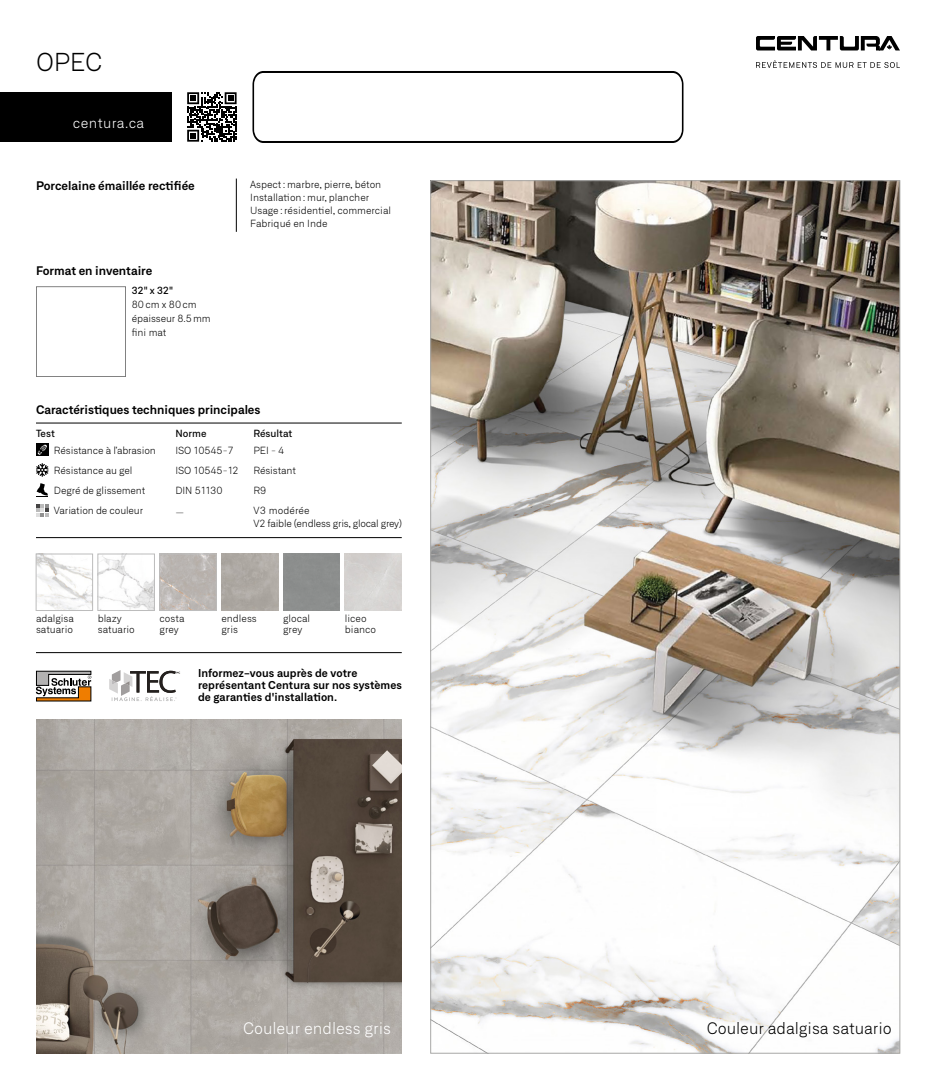
<style>
.page{position:relative;width:936px;height:1080px;background:#fff}
.page>*{position:absolute;margin:0;border:0;box-sizing:border-box;transform-origin:0 0}
.t1{font:300 25px "Neufile Grotesk";color:#000}
.t2{font:300 16px "Neufile Grotesk";color:#000}
.t3{font:300 16px "Neufile Grotesk";color:#fff}
.t4{font:300 14px "Neufile Grotesk";letter-spacing:.03em;color:#fff}
.t5{font:600 12px "Neufile Grotesk";color:#000}
.t6{font:600 11px/12px "Neufile Grotesk";letter-spacing:.01em;color:#000}
.t7{font:300 10px/20.2px "Neufile Grotesk";letter-spacing:-.005em;color:#000}
.t8{font:500 10px "Neufile Grotesk";color:#000}
</style>
<div class="page">
<img style="left:433px;top:183px;width:465px;height:868px">
<img style="left:36px;top:719px;width:366px;height:334px">
<hr style="left:36px;top:652px;width:366px;height:1px;background:#000">
<hr style="left:236px;top:179px;width:1px;height:53px;background:#000">
<img style="left:38px;top:556px;width:53px;height:53px">
<div style="left:36px;top:554px;width:57px;height:57px;border:1px solid #bcbcbc"></div>
<img style="left:162px;top:556px;width:52px;height:53px">
<div style="left:160px;top:554px;width:56px;height:57px;border:1px solid #bcbcbc"></div>
<img style="left:100px;top:556px;width:53px;height:53px">
<div style="left:98px;top:554px;width:57px;height:57px;border:1px solid #bcbcbc"></div>
<hr style="left:36px;top:537px;width:366px;height:1px;background:#000">
<svg style="left:36px;top:463px;width:13px;height:14px"></svg>
<hr style="left:36px;top:423px;width:366px;height:1px;background:#000">
<svg style="left:36px;top:483px;width:12px;height:14px"></svg>
<svg style="left:36px;top:504px;width:13px;height:13px"></svg>
<div style="left:36px;top:443px;width:13px;height:13px;background:#000"></div>
<svg style="left:38px;top:445px;width:9px;height:10px"></svg>
<svg style="left:36px;top:287px;width:90px;height:90px"></svg>
<svg style="left:187px;top:92px;width:50px;height:50px"></svg>
<svg style="left:756px;top:60px;width:144px;height:8px"></svg>
<svg style="left:756px;top:36px;width:144px;height:14px"></svg>
<div style="left:0;top:92px;width:171px;height:50px;background:#000"></div>
<svg style="left:36px;top:671px;width:55px;height:30px"></svg>
<svg style="left:109px;top:670px;width:71px;height:31px"></svg>
<svg style="left:252px;top:71px;width:432px;height:72px"></svg>
<h1 class="t1" style="left:36px;top:46px;width:68px">OPEC</h1>
<h3 class="t4" style="left:73px;top:114px;width:73px">centura.ca</h3>
<p class="t5" style="left:36px;top:177px;width:160px">Porcelaine émaillée rectifiée</p>
<p class="t7" style="left:250px;top:178px;width:142px;line-height:13px">Aspect: marbre, pierre, béton<br>Installation: mur, plancher<br>Usage: résidentiel, commercial<br>Fabriqué en Inde</p>
<p class="t5" style="left:36px;top:263px;width:118px">Format en inventaire</p>
<p class="t8" style="left:132px;top:284px;width:43px">32" x 32"</p>
<p class="t7" style="left:132px;top:297px;width:80px;line-height:14px">80cm x 80cm épaisseur 8.5mm fini mat</p>
<p class="t5" style="left:36px;top:401px;width:226px">Caractéristiques techniques principales</p>
<p class="t8" style="left:36px;top:427px;width:20px">Test</p>
<p class="t8" style="left:175px;top:427px;width:33px">Norme</p>
<p class="t8" style="left:253px;top:427px;width:40px">Résultat</p>
<p class="t7" style="left:54px;top:440px;width:103px">Résistance à l’abrasion<br>Résistance au gel<br>Degré de glissement<br>Variation de couleur</p>
<p class="t7" style="left:175px;top:440px;width:64px">ISO 10545-7<br>ISO 10545-12<br>DIN 51130</p>
<p class="t7" style="left:175px;top:502px;width:10px">—</p>
<p class="t7" style="left:253px;top:440px;width:58px">PEI - 4<br>Résistant<br>R9<br>V3 modérée</p>
<p class="t7" style="left:253px;top:513px;width:150px">V2 faible (endless gris, glocal grey)</p>
<p class="t7" style="left:36px;top:613px;width:40px;line-height:11px">adalgisa satuario</p>
<p class="t7" style="left:98px;top:613px;width:39px;line-height:11px">blazy satuario</p>
<p class="t7" style="left:160px;top:613px;width:26px;line-height:11px">costa grey</p>
<p class="t7" style="left:221px;top:613px;width:37px;line-height:11px">endless gris</p>
<p class="t7" style="left:283px;top:613px;width:29px;line-height:11px">glocal grey</p>
<p class="t7" style="left:345px;top:613px;width:33px;line-height:11px">liceo bianco</p>
<p class="t6" style="left:198px;top:667px;width:205px">Informez-vous auprès de votre représentant Centura sur nos systèmes de garanties d'installation.</p>
<h2 class="t3" style="left:243px;top:1018px;width:149px">Couleur endless gris</h2>
<h2 class="t2" style="left:707px;top:1018px;width:186px">Couleur adalgisa satuario</h2>
</div>
